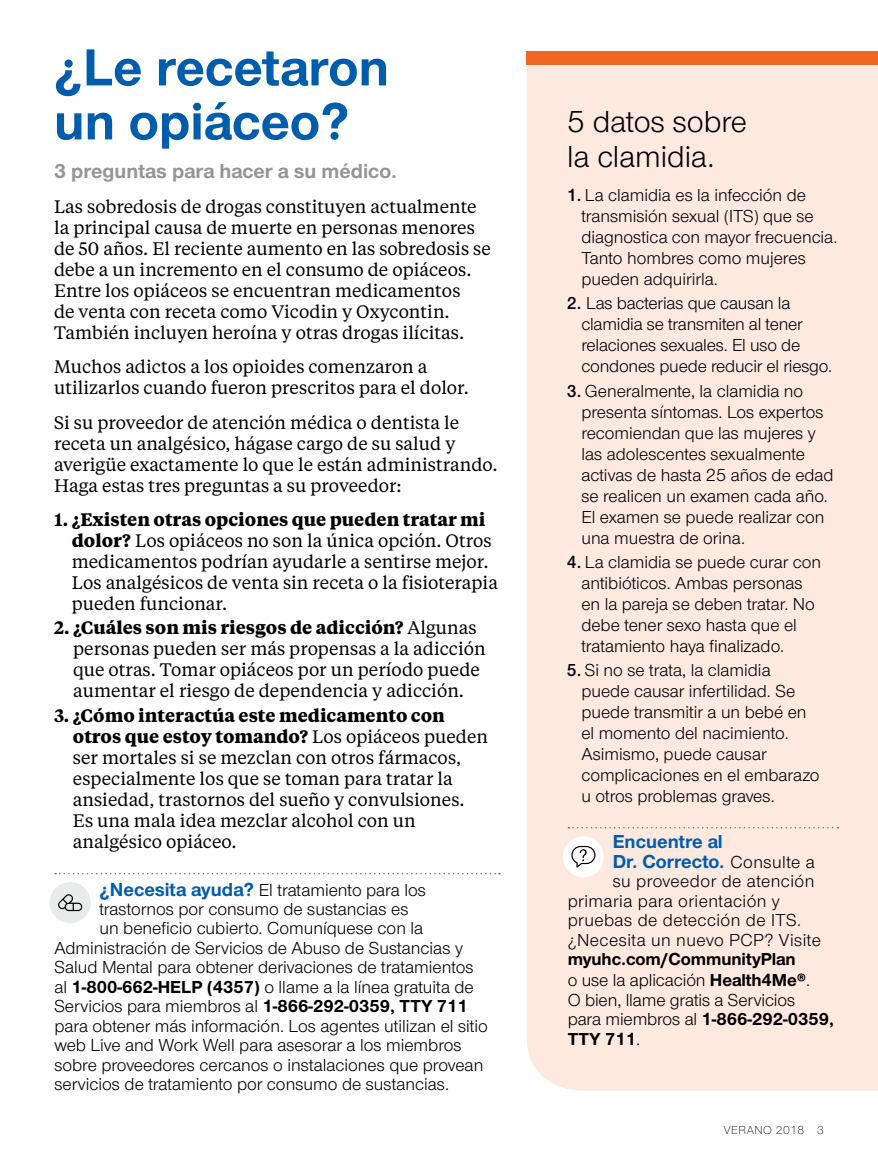
<style>
.page{position:relative;width:878px;height:1161px;background:#fff}
.page>*{position:absolute;margin:0;border:0;box-sizing:border-box;transform-origin:0 0}
.t1{font:700 54px/54px "UHC Sans";color:#005dac}
.t2{font:31.5px/34.5px "UHC Sans";color:#000}
.t3{font:700 21px "UHC Sans";color:#939598}
.t4{font:700 19.5px/19.5px "UHC Sans";color:#005dac}
.t5{font:18px/21px "UHC Sans";color:#000}
.t6{font:18px/21px "UHC Serif Text";color:#000}
.t7{font:18px/19.5px "UHC Sans";letter-spacing:.025em;color:#000}
.t8{font:300 12px "UHC Sans";letter-spacing:.04em;color:#000}
.s1{font-weight:600}
.s2{font-weight:700}
.s3{font-weight:700;font-size:19.5px;color:#005dac}
.s4{font-weight:400;font-size:18px;color:#000}
</style>
<div class="page">
<svg style="left:55px;top:873px;width:445px;height:1px"></svg>
<div style="left:49px;top:882px;width:42px;height:41px;background:#e9eaea;border-radius:50%"></div>
<svg style="left:58px;top:894px;width:24px;height:17px"></svg>
<div style="left:526px;top:64px;width:352px;height:1027px;background:#fee9e1"></div>
<div style="left:526px;top:51px;width:352px;height:13px;background:#f26522"></div>
<svg style="left:568px;top:827px;width:270px;height:2px"></svg>
<div style="left:562px;top:836px;width:42px;height:41px;background:#fff;border-radius:50%"></div>
<svg style="left:571px;top:846px;width:24px;height:22px"></svg>
<h1 class="t1" style="left:54px;top:39px;width:336px">¿Le recetaron un opiáceo?</h1>
<p class="t3" style="left:54px;top:157px;width:344px">3 preguntas para hacer a su médico.</p>
<p class="t6" style="left:54px;top:195px;width:438px">Las sobredosis de drogas constituyen actualmente la principal causa de muerte en personas menores de 50 años. El reciente aumento en las sobredosis se debe a un incremento en el consumo de opiáceos.<br>Entre los opiáceos se encuentran medicamentos<br>de venta con receta como Vicodin y Oxycontin.<br>También incluyen heroína y otras drogas ilícitas.</p>
<p class="t6" style="left:54px;top:355px;width:416px">Muchos adictos a los opioides comenzaron a utilizarlos cuando fueron prescritos para el dolor.</p>
<p class="t6" style="left:54px;top:411px;width:445px">Si su proveedor de atención médica o dentista le receta un analgésico, hágase cargo de su salud y averigüe exactamente lo que le están administrando.<br>Haga estas tres preguntas a su proveedor:</p>
<p class="t6" style="left:72px;top:509px;width:428px;text-indent:-18px"><span class="s1">1.</span> <span class="s2">¿Existen otras opciones que pueden tratar mi dolor?</span> Los opiáceos no son la única opción. Otros medicamentos podrían ayudarle a sentirse mejor.<br>Los analgésicos de venta sin receta o la fisioterapia pueden funcionar.</p>
<p class="t6" style="left:73px;top:617px;width:414px;text-indent:-19px"><span class="s1">2.</span> <span class="s2">¿Cuáles son mis riesgos de adicción?</span> Algunas personas pueden ser más propensas a la adicción que otras. Tomar opiáceos por un período puede aumentar el riesgo de dependencia y adicción.</p>
<p class="t6" style="left:73px;top:704px;width:416px;text-indent:-19px"><span class="s1">3.</span> <span class="s2">¿Cómo interactúa este medicamento con otros que estoy tomando?</span> Los opiáceos pueden ser mortales si se mezclan con otros fármacos, especialmente los que se toman para tratar la ansiedad, trastornos del sueño y convulsiones.<br>Es una mala idea mezclar alcohol con un analgésico opiáceo.</p>
<p class="t5" style="left:99px;top:878px;width:328px"><span class="s3">¿Necesita ayuda?</span> El tratamiento para los</p>
<p class="t5" style="left:99px;top:898px;width:310px">trastornos por consumo de sustancias es</p>
<p class="t5" style="left:99px;top:917px;width:325px">un beneficio cubierto. Comuníquese con la</p>
<p class="t5" style="left:54px;top:937px;width:410px">Administración de Servicios de Abuso de Sustancias y</p>
<p class="t5" style="left:54px;top:956px;width:420px">Salud Mental para obtener derivaciones de tratamientos</p>
<p class="t5" style="left:54px;top:976px;width:421px">al <span class="s2">1-800-662-HELP (4357)</span> o llame a la línea gratuita de</p>
<p class="t5" style="left:54px;top:995px;width:415px">Servicios para miembros al <span class="s2">1-866-292-0359, TTY 711</span></p>
<p class="t5" style="left:54px;top:1015px;width:435px">para obtener más información. Los agentes utilizan el sitio</p>
<p class="t5" style="left:54px;top:1034px;width:408px">web Live and Work Well para asesorar a los miembros</p>
<p class="t5" style="left:54px;top:1054px;width:430px">sobre proveedores cercanos o instalaciones que provean</p>
<p class="t5" style="left:54px;top:1073px;width:396px">servicios de tratamiento por consumo de sustancias.</p>
<h2 class="t2" style="left:567px;top:103px;width:181px">5 datos sobre la clamidia.</h2>
<p class="t5" style="left:581px;top:184px;width:257px;text-indent:-14px"><span class="s1">1.</span> La clamidia es la infección de transmisión sexual (ITS) que se diagnostica con mayor frecuencia.<br>Tanto hombres como mujeres pueden adquirirla.</p>
<p class="t5" style="left:581px;top:292px;width:252px;text-indent:-14px"><span class="s1">2.</span> Las bacterias que causan la clamidia se transmiten al tener relaciones sexuales. El uso de condones puede reducir el riesgo.</p>
<p class="t5" style="left:581px;top:379px;width:254px;text-indent:-14px"><span class="s1">3.</span> Generalmente, la clamidia no presenta síntomas. Los expertos recomiendan que las mujeres y las adolescentes sexualmente activas de hasta 25 años de edad se realicen un examen cada año.<br>El examen se puede realizar con una muestra de orina.</p>
<p class="t5" style="left:581px;top:551px;width:241px;text-indent:-14px"><span class="s1">4.</span> La clamidia se puede curar con antibióticos. Ambas personas en la pareja se deben tratar. No debe tener sexo hasta que el tratamiento haya finalizado.</p>
<p class="t5" style="left:581px;top:659px;width:240px;text-indent:-14px"><span class="s1">5.</span> Si no se trata, la clamidia puede causar infertilidad. Se puede transmitir a un bebé en el momento del nacimiento.<br>Asimismo, puede causar complicaciones en el embarazo u otros problemas graves.</p>
<p class="t4" style="left:612px;top:831px;width:204px">Encuentre al<br>Dr. Correcto. <span class="s4">Consulte a</span></p>
<p class="t7" style="left:567px;top:871px;width:255px;text-indent:45px">su proveedor de atención primaria para orientación y pruebas de detección de ITS. ¿Necesita un nuevo PCP? Visite</p>
<p class="t5" style="left:567px;top:949px;width:268px;line-height:19.8px"><span class="s2">myuhc.com/CommunityPlan<br></span>o use la aplicación <span class="s2">Health4Me®</span>.<br>O bien, llame gratis a Servicios<br>para miembros al <span class="s2">1-866-292-0359,<br>TTY 711</span>.</p>
<p class="t8" style="left:723px;top:1122px;width:102px">VERANO 2018 3</p>
</div>
